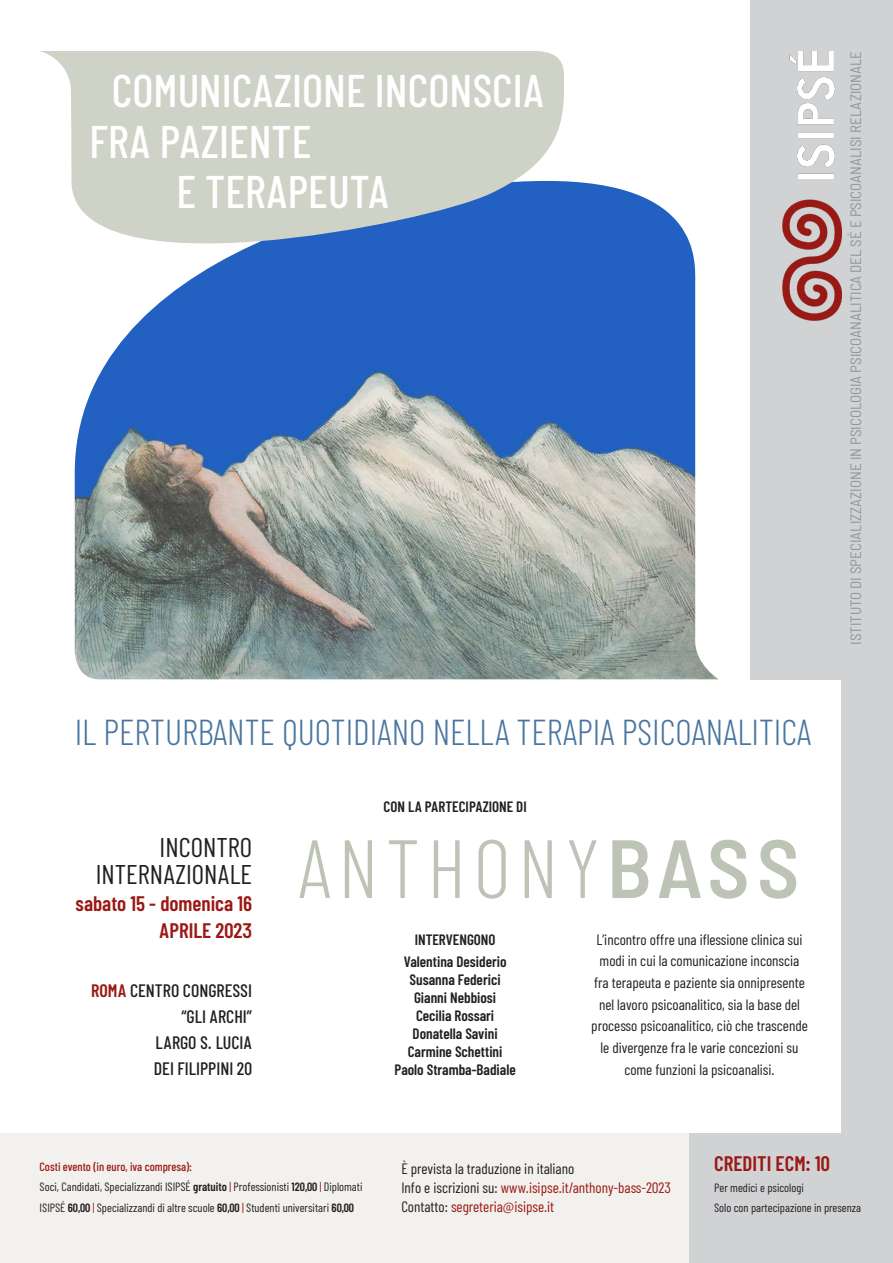
<style>
.page{position:relative;width:893px;height:1263px;background:#fff}
.page>*{position:absolute;margin:0;border:0;box-sizing:border-box;transform-origin:0 0}
.t1{font:300 82.5px "Barlow Condensed";letter-spacing:.09em;color:#bdc3b5}
.t2{font:500 45.6px "Barlow Condensed";color:#fff}
.t3{font:300 36px "Barlow Condensed";color:#48759f}
.t4{font:27px/27px "Barlow Condensed";color:#231f20;text-align:right}
.t5{font:600 21px "Barlow Condensed";color:#9a1915}
.PROGRAMMA{font:500 18px "Barlow Condensed";color:#231f20}
.PROGRAMMA-2{font:15px/21.8px "Barlow Condensed";color:#231f20;text-align:center}
.PROGRAMMA-3{font:600 15px/18px "Barlow Condensed";color:#231f20;text-align:center}
.t6{font:semi-condensed 15px "Barlow";color:#939598}
.t7{font:15px "Barlow Condensed";color:#9a1915}
.t8{font:12px/20.5px "Barlow Condensed";color:#231f20}
.t9{font:500 12px "Barlow Condensed";color:#9a1915}
.s1{font-weight:600;color:#9a1915}
.s2{font-family:"Barlow";font-weight:600;font-stretch:semi-condensed}
.s3{font-weight:600}
.s4{color:#9a1915}
.s5{color:#231f20}
</style>
<div class="page">
<div style="left:689px;top:1133px;width:204px;height:130px;background:#d1d2d4"></div>
<div style="left:842px;top:679px;width:51px;height:454px;background:#d1d2d4"></div>
<div style="left:0;top:1133px;width:689px;height:130px;background:#f3f1ed"></div>
<div style="left:751px;top:0;width:142px;height:679px;background:#d1d2d4"></div>
<img style="left:783px;top:51px;width:59px;height:269px">
<img style="left:75px;top:181px;width:643px;height:498px">
<svg style="left:40px;top:51px;width:524px;height:245px;background:#afbfcd"></svg>
<p class="t2" style="left:112px;top:62px;width:434px">COMUNICAZIONE INCONSCIA</p>
<p class="t2" style="left:89px;top:113px;width:223px">FRA PAZIENTE</p>
<p class="t2" style="left:176px;top:164px;width:214px">E TERAPEUTA</p>
<p class="t3" style="left:75px;top:706px;width:738px">IL PERTURBANTE QUOTIDIANO NELLA TERAPIA PSICOANALITICA</p>
<p class="t4" style="left:96px;top:833px;width:158px">INCONTRO<br>INTERNAZIONALE</p>
<p class="t5" style="left:76px;top:890px;width:178px">sabato 15 - domenica 16</p>
<p class="t5" style="left:159px;top:917px;width:94px">APRILE 2023</p>
<p class="PROGRAMMA" style="left:91px;top:979px;width:162px"><span class="s1">ROMA</span> CENTRO CONGRESSI</p>
<p class="PROGRAMMA" style="left:181px;top:1005px;width:72px">“GLI ARCHI”</p>
<p class="PROGRAMMA" style="left:156px;top:1031px;width:98px">LARGO S. LUCIA</p>
<p class="PROGRAMMA" style="left:154px;top:1057px;width:100px">DEI FILIPPINI 20</p>
<p class="PROGRAMMA-3" style="left:384px;top:797px;width:145px">CON LA PARTECIPAZIONE DI</p>
<p class="t1" style="left:299px;top:809px;width:502px">ANTHONY<span class="s2">BASS</span></p>
<p class="PROGRAMMA-3" style="left:415px;top:930px;width:82px">INTERVENGONO</p>
<p class="PROGRAMMA-3" style="left:394px;top:952px;width:123px">Valentina Desiderio<br>Susanna Federici<br>Gianni Nebbiosi<br>Cecilia Rossari<br>Donatella Savini<br>Carmine Schettini<br>Paolo Stramba-Badiale</p>
<p class="PROGRAMMA-2" style="left:591px;top:928px;width:218px">L’incontro offre una iflessione clinica sui modi in cui la comunicazione inconscia fra terapeuta e paziente sia onnipresente nel lavoro psicoanalitico, sia la base del processo psicoanalitico, ciò che trascende le divergenze fra le varie concezioni su come funzioni la psicoanalisi.</p>
<p class="t6" style="left:846px;top:644px;width:595px;rotate:-90deg">ISTITUTO DI SPECIALIZZAZIONE IN PSICOLOGIA PSICOANALITICA DEL SÉ E PSICOANALISI RELAZIONALE</p>
<p class="t9" style="left:40px;top:1159px;width:154px">Costi evento (in euro, iva compresa):</p>
<p class="t8" style="left:40px;top:1176px;width:324px">Soci, Candidati, Specializzandi ISIPSÉ <span class="s3">gratuito</span> <span class="s4">|</span> Professionisti <span class="s3">120,00</span> <span class="s4">|</span> Diplomati<br>ISIPSÉ <span class="s3">60,00</span> <span class="s4">|</span> Specializzandi di altre scuole <span class="s3">60,00</span> <span class="s4">|</span> Studenti universitari <span class="s3">60,00</span></p>
<p class="PROGRAMMA-2" style="left:401px;top:1157px;width:175px">È prevista la traduzione in italiano</p>
<p class="t7" style="left:401px;top:1178px;width:271px"><span class="s5">Info e iscrizioni su:</span> www.isipse.it/anthony-bass-2023</p>
<p class="t7" style="left:401px;top:1197px;width:154px"><span class="s5">Contatto:</span> segreteria@isipse.it</p>
<p class="t5" style="left:714px;top:1151px;width:117px">CREDITI ECM: 10</p>
<p class="t8" style="left:714px;top:1177px;width:149px">Per medici e psicologi<br>Solo con partecipazione in presenza</p>
</div>
